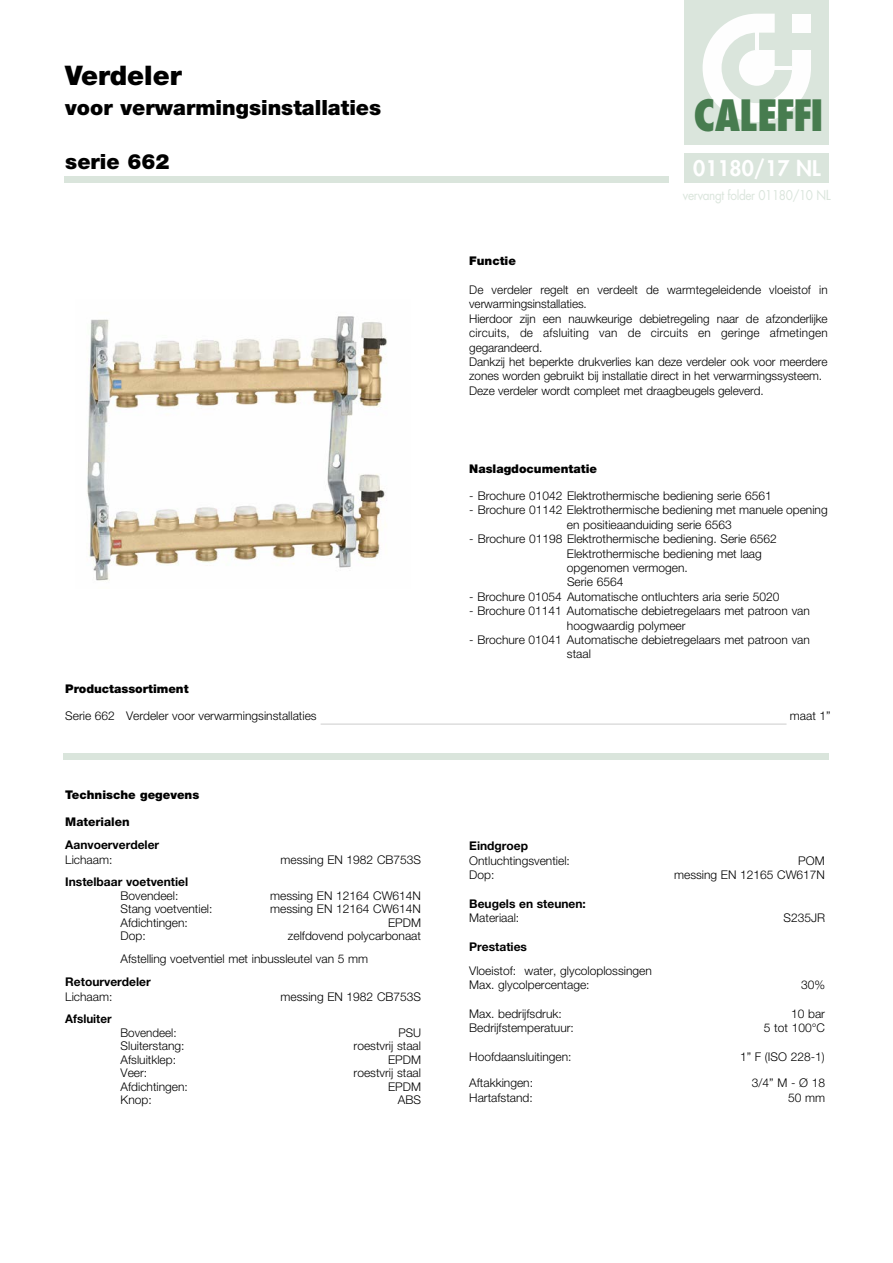
<style>
.page{position:relative;width:893px;height:1263px;background:#fff}
.page>*{position:absolute;margin:0;border:0;box-sizing:border-box;transform-origin:0 0}
.t1{font:800 condensed 42px "Futura";letter-spacing:-.035em;color:#477c4f}
.t2{font:900 27px "Helvetica Neue";color:#000}
.t3{font:900 21px "Helvetica Neue";color:#000}
.t4{font:800 21px "Futura";color:#fff}
.t5{font:13.05px "Futura";letter-spacing:-.03em;color:#dae5dc;scale:.9 1}
.t6{font:300 12px/14.4px "Helvetica Neue LT Std";color:#000}
.t7{font:700 12px "Helvetica Neue LT Std";color:#000}
.t8{font:900 12px "Helvetica Neue";color:#000}
.t9{font:800 12px "Helvetica Neue LT Std";color:#000}
.s1{font-size:13.5px}
</style>
<div class="page">
<div style="left:685px;top:153px;width:144px;height:30px;background:#dae5dc"></div>
<div style="left:64px;top:753px;width:765px;height:7px;background:#dae5dc"></div>
<div style="left:685px;top:0;width:144px;height:145px;background:#dae5dc"></div>
<svg style="left:703px;top:14px;width:108px;height:108px"></svg>
<hr style="left:755px;top:32px;width:4px;height:18px;background:#fefefe">
<hr style="left:774px;top:66px;width:18px;height:4px;background:#fefefe">
<hr style="left:321px;top:724px;width:465px;height:1px;background:#ccc">
<img style="left:87px;top:316px;width:300px;height:265px">
<div style="left:65px;top:176px;width:604px;height:7px;background:#dae5dc"></div>
<h2 class="t2" style="left:65px;top:65px;width:118px">Verdeler</h2>
<h3 class="t3" style="left:65px;top:100px;width:317px">voor verwarmingsinstallaties</h3>
<h3 class="t3" style="left:65px;top:154px;width:106px">serie 662</h3>
<h1 class="t1" style="left:693px;top:98px;width:132px">CALEFFI</h1>
<h3 class="t4" style="left:693px;top:158px;width:129px">01180/17 NL</h3>
<p class="t5" style="left:683px;top:189px;width:166px">vervangt folder 01180/10 N<span class="s1">L</span></p>
<p class="t8" style="left:469px;top:257px;width:48px">Functie</p>
<p class="t6" style="left:469px;top:284px;width:360px">De verdeler regelt en verdeelt de warmtegeleidende vloeistof in verwarmingsinstallaties.<br>Hierdoor zijn een nauwkeurige debietregeling naar de afzonderlijke circuits, de afsluiting van de circuits en geringe afmetingen gegarandeerd.<br>Dankzij het beperkte drukverlies kan deze verdeler ook voor meerdere zones worden gebruikt bij installatie direct in het verwarmingssysteem.<br>Deze verdeler wordt compleet met draagbeugels geleverd.</p>
<p class="t8" style="left:469px;top:464px;width:129px">Naslagdocumentatie</p>
<p class="t6" style="left:469px;top:490px;width:304px">- Brochure 01042 Elektrothermische bediening serie 6561</p>
<p class="t6" style="left:469px;top:504px;width:360px;text-align:center">- Brochure 01142 Elektrothermische bediening met manuele opening en positieaanduiding serie 6563</p>
<p class="t6" style="left:567px;top:533px;width:211px;text-indent:-98px">- Brochure 01198 Elektrothermische bediening. Serie 6562<br>Elektrothermische bediening met laag opgenomen vermogen.<br>Serie 6564</p>
<p class="t6" style="left:469px;top:590px;width:312px">- Brochure 01054 Automatische ontluchters aria serie 5020</p>
<p class="t6" style="left:567px;top:605px;width:244px;text-indent:-98px">- Brochure 01141 Automatische debietregelaars met patroon van hoogwaardig polymeer</p>
<p class="t6" style="left:567px;top:634px;width:244px;text-indent:-98px">- Brochure 01041 Automatische debietregelaars met patroon van staal</p>
<p class="t8" style="left:65px;top:684px;width:125px">Productassortiment</p>
<p class="t6" style="left:65px;top:710px;width:253px">Serie 662 Verdeler voor verwarmingsinstallaties</p>
<p class="t6" style="left:790px;top:710px;width:42px">maat 1”</p>
<p class="t8" style="left:65px;top:790px;width:136px">Technische gegevens</p>
<p class="t9" style="left:65px;top:817px;width:66px">Materialen</p>
<p class="t7" style="left:65px;top:841px;width:96px">Aanvoerverdeler</p>
<p class="t6" style="left:65px;top:853px;width:49px">Lichaam:</p>
<p class="t6" style="left:281px;top:853px;width:142px">messing EN 1982 CB753S</p>
<p class="t7" style="left:65px;top:878px;width:124px">Instelbaar voetventiel</p>
<p class="t6" style="left:121px;top:889px;width:59px">Bovendeel:</p>
<p class="t6" style="left:270px;top:889px;width:152px">messing EN 12164 CW614N</p>
<p class="t6" style="left:121px;top:903px;width:93px">Stang voetventiel:</p>
<p class="t6" style="left:270px;top:903px;width:152px">messing EN 12164 CW614N</p>
<p class="t6" style="left:121px;top:916px;width:69px">Afdichtingen:</p>
<p class="t6" style="left:388px;top:916px;width:34px">EPDM</p>
<p class="t6" style="left:121px;top:930px;width:27px">Dop:</p>
<p class="t6" style="left:121px;top:926px;width:302px;line-height:22.5px;text-indent:167px">zelfdovend polycarbonaat<br>Afstelling voetventiel met inbussleutel van 5 mm</p>
<p class="t7" style="left:65px;top:978px;width:87px">Retourverdeler</p>
<p class="t6" style="left:65px;top:990px;width:49px">Lichaam:</p>
<p class="t6" style="left:281px;top:990px;width:142px">messing EN 1982 CB753S</p>
<p class="t7" style="left:65px;top:1014px;width:48px">Afsluiter</p>
<p class="t6" style="left:121px;top:1026px;width:58px">Bovendeel:</p>
<p class="t6" style="left:398px;top:1026px;width:24px">PSU</p>
<p class="t6" style="left:121px;top:1040px;width:66px">Sluiterstang:</p>
<p class="t6" style="left:354px;top:1040px;width:69px">roestvrij staal</p>
<p class="t6" style="left:121px;top:1053px;width:57px">Afsluitklep:</p>
<p class="t6" style="left:388px;top:1053px;width:34px">EPDM</p>
<p class="t6" style="left:121px;top:1067px;width:28px">Veer:</p>
<p class="t6" style="left:354px;top:1067px;width:69px">roestvrij staal</p>
<p class="t6" style="left:121px;top:1080px;width:69px">Afdichtingen:</p>
<p class="t6" style="left:388px;top:1080px;width:34px">EPDM</p>
<p class="t6" style="left:121px;top:1094px;width:33px">Knop:</p>
<p class="t6" style="left:398px;top:1094px;width:25px">ABS</p>
<p class="t7" style="left:469px;top:842px;width:60px">Eindgroep</p>
<p class="t6" style="left:469px;top:854px;width:102px">Ontluchtingsventiel:</p>
<p class="t6" style="left:798px;top:854px;width:28px">POM</p>
<p class="t6" style="left:469px;top:869px;width:27px">Dop:</p>
<p class="t6" style="left:674px;top:869px;width:152px">messing EN 12165 CW617N</p>
<p class="t7" style="left:469px;top:899px;width:118px">Beugels en steunen:</p>
<p class="t6" style="left:469px;top:912px;width:52px">Materiaal:</p>
<p class="t6" style="left:783px;top:912px;width:43px">S235JR</p>
<p class="t7" style="left:469px;top:942px;width:59px">Prestaties</p>
<p class="t6" style="left:469px;top:964px;width:184px">Vloeistof: water, glycoloplossingen<br>Max. glycolpercentage:</p>
<p class="t6" style="left:801px;top:979px;width:26px">30%</p>
<p class="t6" style="left:469px;top:1007px;width:94px">Max. bedrijfsdruk:</p>
<p class="t6" style="left:791px;top:1007px;width:35px">10 bar</p>
<p class="t6" style="left:469px;top:1022px;width:106px">Bedrijfstemperatuur:</p>
<p class="t6" style="left:764px;top:1022px;width:63px">5 tot 100°C</p>
<p class="t6" style="left:469px;top:1051px;width:104px">Hoofdaansluitingen:</p>
<p class="t6" style="left:740px;top:1051px;width:86px">1” F (ISO 228-1)</p>
<p class="t6" style="left:469px;top:1077px;width:65px">Aftakkingen:</p>
<p class="t6" style="left:752px;top:1077px;width:75px">3/4” M - Ø 18</p>
<p class="t6" style="left:469px;top:1091px;width:65px">Hartafstand:</p>
<p class="t6" style="left:788px;top:1091px;width:39px">50 mm</p>
</div>
